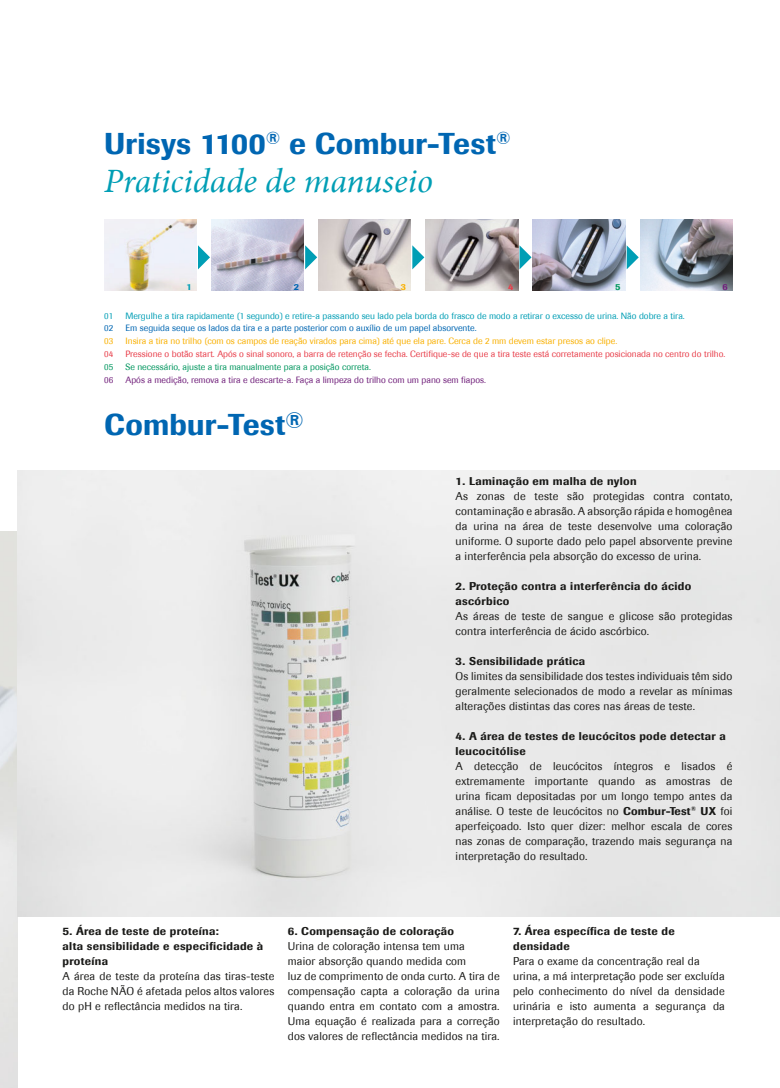
<style>
.page{position:relative;width:780px;height:1088px;background:#fff}
.page>*{position:absolute;margin:0;border:0;box-sizing:border-box;transform-origin:0 0}
.Layout_SubTitleStyle{font:italic 33.75px "Minion";color:#009eb5}
.Layout_TitleStyle_Im{font:500 30px "Imago";letter-spacing:.005em;color:#0066b2}
.Layout_BodyText_9pt{font:11.25px/15px "Imago";letter-spacing:.015em;color:#1a1a18;text-align:justify}
.Layout_BodyText_9pt-2{font:500 11.25px/15px "Imago";letter-spacing:.03em;color:#1a1a18}
.Layout_CallOutText_7{font:9px "Imago";color:#e83e4a}
.Layout_CallOutText_7-2{font:9px "Imago";color:#009eb5}
.Layout_CallOutText_7-3{font:9px "Imago";color:#f9b000}
.Layout_CallOutText_7-4{font:9px "Imago";color:#71207b}
.Layout_CallOutText_7-5{font:9px "Imago";color:#0066b2}
.Layout_CallOutText_7-6{font:9px "Imago";color:#00965e}
._6a_numbers_in_text{font:500 9px "Imago";color:#009eb5}
._6a_numbers_in_text-2{font:500 9px "Imago";color:#0066b2}
._6a_numbers_in_text-3{font:500 9px "Imago";color:#f9b000}
._6a_numbers_in_text-4{font:500 9px "Imago";color:#e83e4a}
._6a_numbers_in_text-5{font:500 9px "Imago";color:#00965e}
._6a_numbers_in_text-6{font:500 9px "Imago";color:#71207b}
.s1{font-weight:500}
.s2{font-family:"Imago Pro";font-weight:500}
</style>
<div class="page">
<img style="left:0;top:532px;width:18px;height:556px">
<img style="left:104px;top:220px;width:92px;height:71px">
<img style="left:318px;top:220px;width:93px;height:71px">
<img style="left:426px;top:220px;width:92px;height:71px">
<svg style="left:198px;top:245px;width:12px;height:24px"></svg>
<svg style="left:305px;top:245px;width:12px;height:24px"></svg>
<svg style="left:412px;top:245px;width:12px;height:24px"></svg>
<svg style="left:519px;top:245px;width:12px;height:24px"></svg>
<svg style="left:626px;top:245px;width:12px;height:24px"></svg>
<img style="left:211px;top:220px;width:93px;height:71px">
<img style="left:533px;top:220px;width:92px;height:71px">
<img style="left:640px;top:220px;width:92px;height:71px">
<img style="left:18px;top:471px;width:762px;height:446px">
<p class="Layout_TitleStyle_Im" style="left:104px;top:125px;width:408px">Urisys 1100<sup>®</sup> e Combur-Test<sup>®</sup></p>
<p class="Layout_SubTitleStyle" style="left:104px;top:158px;width:330px">Praticidade de manuseio</p>
<p class="_6a_numbers_in_text" style="left:186px;top:281px;width:7px">1</p>
<p class="_6a_numbers_in_text-2" style="left:293px;top:281px;width:7px">2</p>
<p class="_6a_numbers_in_text-3" style="left:401px;top:281px;width:7px">3</p>
<p class="_6a_numbers_in_text-4" style="left:508px;top:281px;width:7px">4</p>
<p class="_6a_numbers_in_text-5" style="left:615px;top:281px;width:7px">5</p>
<p class="_6a_numbers_in_text-6" style="left:722px;top:281px;width:7px">6</p>
<p class="Layout_CallOutText_7-2" style="left:104px;top:310px;width:11px">01</p>
<p class="Layout_CallOutText_7-2" style="left:125px;top:310px;width:560px">Mergulhe a tira rapidamente (1 segundo) e retire-a passando seu lado pela borda do frasco de modo a retirar o excesso de urina. Não dobre a tira.</p>
<p class="Layout_CallOutText_7-5" style="left:104px;top:323px;width:11px">02</p>
<p class="Layout_CallOutText_7-5" style="left:125px;top:323px;width:352px">Em seguida seque os lados da tira e a parte posterior com o auxílio de um papel absorvente.</p>
<p class="Layout_CallOutText_7-3" style="left:104px;top:336px;width:11px">03</p>
<p class="Layout_CallOutText_7-3" style="left:125px;top:336px;width:493px">Insira a tira no trilho (com os campos de reação virados para cima) até que ela pare. Cerca de 2 mm devem estar presos ao clipe.</p>
<p class="Layout_CallOutText_7" style="left:104px;top:349px;width:11px">04</p>
<p class="Layout_CallOutText_7" style="left:125px;top:349px;width:601px">Pressione o botão start. Após o sinal sonoro, a barra de retenção se fecha. Certifique-se de que a tira teste está corretamente posicionada no centro do trilho.</p>
<p class="Layout_CallOutText_7-6" style="left:104px;top:361px;width:11px">05</p>
<p class="Layout_CallOutText_7-6" style="left:125px;top:361px;width:247px">Se necessário, ajuste a tira manualmente para a posição correta.</p>
<p class="Layout_CallOutText_7-4" style="left:104px;top:374px;width:11px">06</p>
<p class="Layout_CallOutText_7-4" style="left:125px;top:374px;width:362px">Após a medição, remova a tira e descarte-a. Faça a limpeza do trilho com um pano sem fiapos.</p>
<p class="Layout_TitleStyle_Im" style="left:104px;top:407px;width:201px">Combur-Test<sup>®</sup></p>
<p class="Layout_BodyText_9pt-2" style="left:455px;top:474px;width:183px">1. Laminação em malha de nylon</p>
<p class="Layout_BodyText_9pt" style="left:455px;top:489px;width:278px">As zonas de teste são protegidas contra contato, contaminação e abrasão. A absorção rápida e homogênea da urina na área de teste desenvolve uma coloração uniforme. O suporte dado pelo papel absorvente previne a interferência pela absorção do excesso de urina.</p>
<p class="Layout_BodyText_9pt-2" style="left:455px;top:579px;width:237px">2. Proteção contra a interferência do ácido ascórbico</p>
<p class="Layout_BodyText_9pt" style="left:455px;top:609px;width:278px">As áreas de teste de sangue e glicose são protegidas contra interferência de ácido ascórbico.</p>
<p class="Layout_BodyText_9pt-2" style="left:455px;top:654px;width:131px">3. Sensibilidade prática</p>
<p class="Layout_BodyText_9pt" style="left:455px;top:669px;width:278px">Os limites da sensibilidade dos testes individuais têm sido geralmente selecionados de modo a revelar as mínimas alterações distintas das cores nas áreas de teste.</p>
<p class="Layout_BodyText_9pt-2" style="left:455px;top:729px;width:272px">4. A área de testes de leucócitos pode detectar a leucocitólise</p>
<p class="Layout_BodyText_9pt" style="left:455px;top:759px;width:278px">A detecção de leucócitos íntegros e lisados é extremamente importante quando as amostras de urina ficam depositadas por um longo tempo antes da análise. O teste de leucócitos no <span class="s1">Combur-Test</span><sup>®</sup> <span class="s2">UX</span> foi aperfeiçoado. Isto quer dizer: melhor escala de cores nas zonas de comparação, trazendo mais segurança na interpretação do resultado.</p>
<p class="Layout_BodyText_9pt-2" style="left:63px;top:924px;width:158px">5. Área de teste de proteína:</p>
<p class="Layout_BodyText_9pt-2" style="left:63px;top:939px;width:202px">alta sensibilidade e especificidade à proteína</p>
<p class="Layout_BodyText_9pt" style="left:63px;top:969px;width:213px">A área de teste da proteína das tiras-teste da Roche NÃO é afetada pelos altos valores do pH e reflectância medidos na tira.</p>
<p class="Layout_BodyText_9pt-2" style="left:288px;top:924px;width:168px">6. Compensação de coloração</p>
<p class="Layout_BodyText_9pt" style="left:288px;top:939px;width:178px">Urina de coloração intensa tem uma</p>
<p class="Layout_BodyText_9pt" style="left:288px;top:954px;width:180px">maior absorção quando medida com</p>
<p class="Layout_BodyText_9pt" style="left:288px;top:969px;width:213px">luz de comprimento de onda curto. A tira de compensação capta a coloração da urina quando entra em contato com a amostra.<br>Uma equação é realizada para a correção dos valores de reflectância medidos na tira.</p>
<p class="Layout_BodyText_9pt-2" style="left:513px;top:924px;width:163px">7. Área específica de teste de densidade</p>
<p class="Layout_BodyText_9pt" style="left:513px;top:954px;width:188px">Para o exame da concentração real da</p>
<p class="Layout_BodyText_9pt" style="left:513px;top:969px;width:213px">urina, a má interpretação pode ser excluída pelo conhecimento do nível da densidade urinária e isto aumenta a segurança da interpretação do resultado.</p>
</div>
